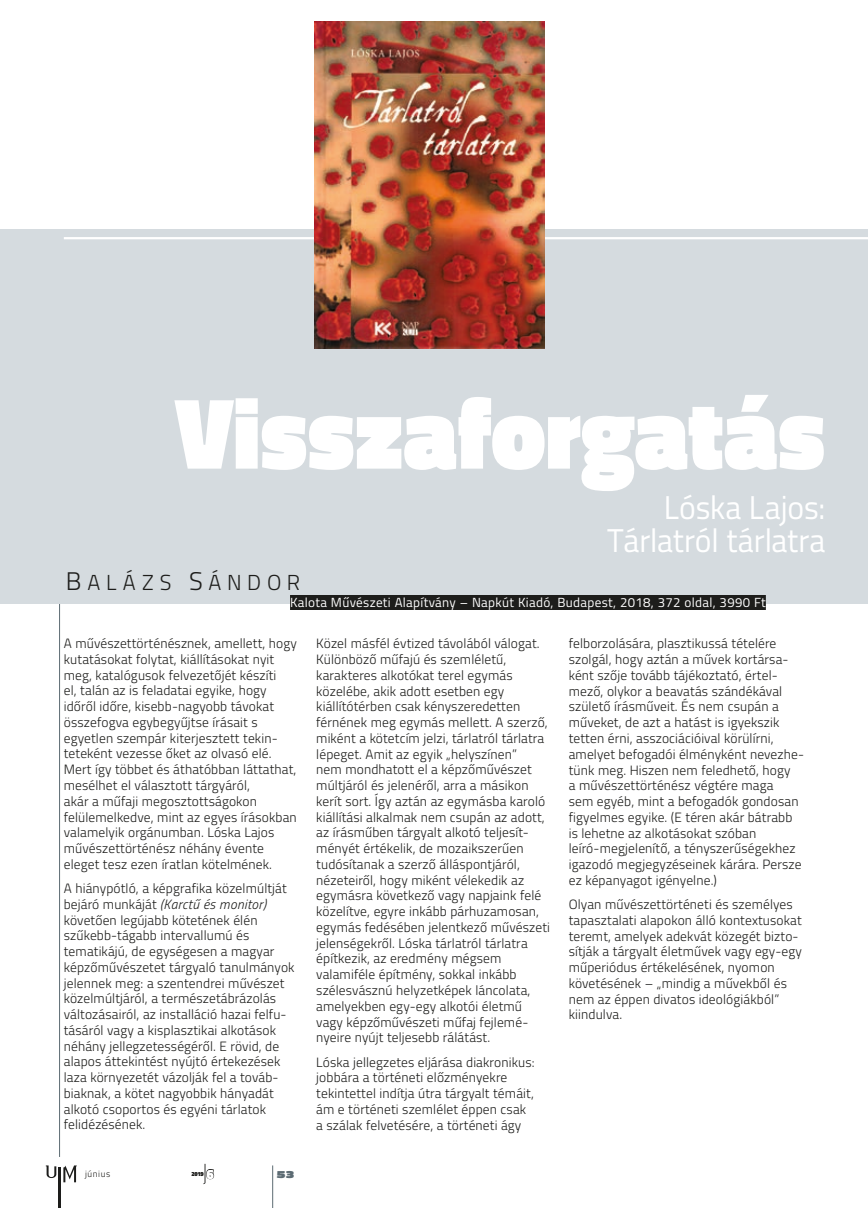
<style>
.page{position:relative;width:868px;height:1208px;background:#fff}
.page>*{position:absolute;margin:0;border:0;box-sizing:border-box;transform-origin:0 0}
.t1{font:900 102px "Titillium";letter-spacing:-.01em;color:#fff;scale:.96 1}
.t2{font:33px/33px "Titillium";color:#fff;text-align:right;scale:.96 1}
.t3{font:21.6px "Titillium Light SC850";letter-spacing:.265em;color:#1d1d1b}
.t4{font:300 13.5px/15.8px "Titillium";letter-spacing:.01em;color:#1d1d1b}
.t5{font:900 13.5px "Titillium";color:#fff}
.t6{font:13.2px "Titillium";letter-spacing:.025em;color:#fff}
.t7{font:900 10.5px "Titillium";color:#5c6b73;scale:1.5 1}
.t8{font:300 9px "Titillium";letter-spacing:.065em;color:#1d1d1b}
.t9{font:900 6px "Titillium";color:#1d1d1b}
.s1{font-size:25.5px}
.s2{font-style:italic}
</style>
<div class="page">
<hr style="left:59px;top:306px;width:1px;height:851px;background:#5c6b73">
<svg style="left:46px;top:1165px;width:10px;height:13px"></svg>
<hr style="left:59px;top:1167px;width:2px;height:41px;background:#1d1d1b">
<svg style="left:63px;top:1165px;width:14px;height:17px"></svg>
<hr style="left:272px;top:1165px;width:1px;height:43px;background:#5c6b73">
<svg style="left:203px;top:1163px;width:11px;height:22px"></svg>
<div style="left:1px;top:230px;width:866px;height:374px;background:#d5dbdf"></div>
<div style="left:290px;top:595px;width:475px;height:15px;background:#1d1d1b"></div>
<hr style="left:64px;top:237px;width:803px;height:2px;background:#fff">
<img style="left:315px;top:21px;width:229px;height:328px">
<h1 class="t1" style="left:175px;top:358px;width:679px">Visszaforgatás</h1>
<h2 class="t2" style="left:607px;top:489px;width:229px">Lóska Lajos:<br>Tárlatról tárlatra</h2>
<h3 class="t3" style="left:66px;top:567px;width:233px"><span class="s1">B</span> ALÁZS <span class="s1">S</span>ÁNDOR</h3>
<p class="t6" style="left:290px;top:592px;width:477px">Kalota Művészeti Alapítvány – Napkút Kiadó, Budapest, 2018, 372 oldal, 3990 Ft</p>
<p class="t4" style="left:64px;top:635px;width:234px">A művészettörténésznek, amellett, hogy kutatásokat folytat, kiállításokat nyit meg, katalógusok felvezetőjét készíti<br>el, talán az is feladatai egyike, hogy időről időre, kisebb-nagyobb távokat összefogva egybegyűjtse írásait s egyetlen szempár kiterjesztett tekin&shy;teteként vezesse őket az olvasó elé.<br>Mert így többet és áthatóbban láttathat, mesélhet el választott tárgyáról,<br>akár a műfaji megosztottságokon felülemelkedve, mint az egyes írásokban valamelyik orgánumban. Lóska Lajos művészettörténész néhány évente eleget tesz ezen íratlan kötelmének.</p>
<p class="t4" style="left:64px;top:879px;width:232px">A hiánypótló, a képgrafika közelmúltját bejáró munkáját <span class="s2">(Karctű és monitor) </span>követően legújabb kötetének élén szűkebb-tágabb intervallumú és tematikájú, de egységesen a magyar képzőművészetet tárgyaló tanulmányok jelennek meg: a szentendrei művészet közelmúltjáról, a természetábrázolás változásairól, az installáció hazai felfu&shy;tásáról vagy a kisplasztikai alkotások néhány jellegzetességéről. E rövid, de alapos áttekintést nyújtó értekezések laza környezetét vázolják fel a továb&shy;biaknak, a kötet nagyobbik hányadát alkotó csoportos és egyéni tárlatok felidézésének.</p>
<p class="t4" style="left:316px;top:635px;width:235px">Közel másfél évtized távolából válogat.<br>Különböző műfajú és szemléletű, karakteres alkotókat terel egymás közelébe, akik adott esetben egy kiállítótérben csak kényszeredetten férnének meg egymás mellett. A szerző, miként a kötetcím jelzi, tárlatról tárlatra lépeget. Amit az egyik „helyszínen”<br>nem mondhatott el a képzőművészet múltjáról és jelenéről, arra a másikon kerít sort. Így aztán az egymásba karoló kiállítási alkalmak nem csupán az adott, az írásműben tárgyalt alkotó teljesít&shy;ményét értékelik, de mozaikszerűen tudósítanak a szerző álláspontjáról, nézeteiről, hogy miként vélekedik az egymásra következő vagy napjaink felé közelítve, egyre inkább párhuzamosan, egymás fedésében jelentkező művészeti jelenségekről. Lóska tárlatról tárlatra építkezik, az eredmény mégsem valamiféle építmény, sokkal inkább szélesvásznú helyzetképek láncolata, amelyekben egy-egy alkotói életmű vagy képzőművészeti műfaj fejlemé&shy;nyeire nyújt teljesebb rálátást.</p>
<p class="t4" style="left:316px;top:1053px;width:220px">Lóska jellegzetes eljárása diakronikus: jobbára a történeti előzményekre tekintettel indítja útra tárgyalt témáit, ám e történeti szemlélet éppen csak a szálak felvetésére, a történeti ágy</p>
<p class="t4" style="left:568px;top:635px;width:237px">felborzolására, plasztikussá tételére szolgál, hogy aztán a művek kortársa&shy;ként szője tovább tájékoztató, értel&shy;mező, olykor a beavatás szándékával születő írásműveit. És nem csupán a műveket, de azt a hatást is igyekszik tetten érni, asszociációival körülírni, amelyet befogadói élményként nevezhe&shy;tünk meg. Hiszen nem feledhető, hogy<br>a művészettörténész végtére maga<br>sem egyéb, mint a befogadók gondosan figyelmes egyike. (E téren akár bátrabb is lehetne az alkotásokat szóban leíró-megjelenítő, a tényszerűségekhez igazodó megjegyzéseinek kárára. Persze ez képanyagot igényelne.)</p>
<p class="t4" style="left:568px;top:896px;width:235px">Olyan művészettörténeti és személyes tapasztalati alapokon álló kontextusokat teremt, amelyek adekvát közegét bizto&shy;sítják a tárgyalt életművek vagy egy-egy műperiódus értékelésének, nyomon követésének – „mindig a művekből és nem az éppen divatos ideológiákból” kiindulva.</p>
<p class="t8" style="left:85px;top:1167px;width:27px">június</p>
<p class="t9" style="left:192px;top:1169px;width:14px">2019</p>
<p class="t5" style="left:206px;top:1164px;width:9px">6</p>
<p class="t7" style="left:277px;top:1166px;width:13px">53</p>
</div>
